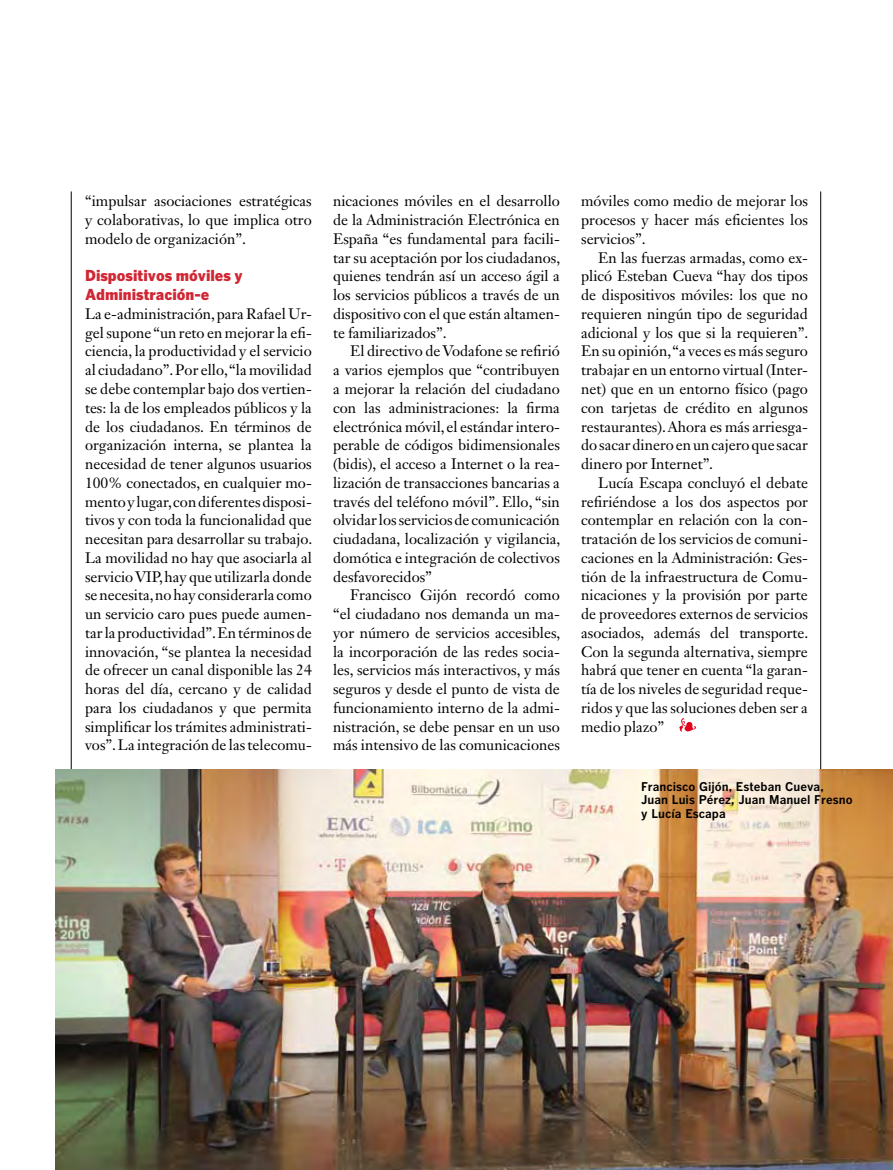
<style>
.page{position:relative;width:893px;height:1170px;background:#fff}
.page>*{position:absolute;margin:0;border:0;box-sizing:border-box;transform-origin:0 0}
.t1{font:15px/18.8px "Janson Text LT Std";color:#000;text-align:justify}
.t2{font:900 15px/18.8px "Benton Gothic";color:#d02734}
.t3{font:700 12px/13.5px "Benton Gothic";color:#000}
</style>
<div class="page">
<hr style="left:71px;top:191px;width:1px;height:897px;background:#000">
<hr style="left:820px;top:191px;width:1px;height:897px;background:#000">
<svg style="left:679px;top:718px;width:17px;height:13px"></svg>
<img style="left:55px;top:769px;width:838px;height:400px">
<p class="t1" style="left:85px;top:192px;width:228px">“impulsar asociaciones estratégicas y colaborativas, lo que implica otro modelo de organización”.</p>
<p class="t2" style="left:85px;top:266px;width:159px">Dispositivos móviles y<br>Administración-e</p>
<p class="t1" style="left:85px;top:304px;width:229px">La e-administración, para Rafael Ur&shy;gel supone “un reto en mejorar la efi&shy;ciencia, la productividad y el servicio al ciudadano”. Por ello, “la movilidad se debe contemplar bajo dos vertien&shy;tes: la de los empleados públicos y la de los ciudadanos. En términos de organización interna, se plantea la necesidad de tener algunos usuarios 100% conectados, en cualquier mo&shy;mento y lugar, con diferentes disposi&shy;tivos y con toda la funcionalidad que necesitan para desarrollar su trabajo.<br>La movilidad no hay que asociarla al servicio VIP, hay que utilizarla donde se necesita, no hay considerarla como un servicio caro pues puede aumen&shy;tar la productividad”. En términos de innovación, “se plantea la necesidad de ofrecer un canal disponible las 24 horas del día, cercano y de calidad para los ciudadanos y que permita simplificar los trámites administrati&shy;vos”. La integración de las telecomu-</p>
<p class="t1" style="left:333px;top:192px;width:229px">nicaciones móviles en el desarrollo de la Administración Electrónica en España “es fundamental para facili&shy;tar su aceptación por los ciudadanos, quienes tendrán así un acceso ágil a los servicios públicos a través de un dispositivo con el que están altamen&shy;te familiarizados”.</p>
<p class="t1" style="left:333px;top:342px;width:229px;text-indent:17px">El directivo de Vodafone se refirió a varios ejemplos que “contribuyen a mejorar la relación del ciudadano con las administraciones: la firma electrónica móvil, el estándar intero&shy;perable de códigos bidimensionales (bidis), el acceso a Internet o la rea&shy;lización de transacciones bancarias a través del teléfono móvil”. Ello, “sin olvidar los servicios de comunicación ciudadana, localización y vigilancia, domótica e integración de colectivos desfavorecidos”</p>
<p class="t1" style="left:333px;top:585px;width:229px;text-indent:17px">Francisco Gijón recordó como “el ciudadano nos demanda un ma&shy;yor número de servicios accesibles, la incorporación de las redes socia&shy;les, servicios más interactivos, y más seguros y desde el punto de vista de funcionamiento interno de la admi&shy;nistración, se debe pensar en un uso más intensivo de las comunicaciones</p>
<p class="t1" style="left:581px;top:192px;width:228px">móviles como medio de mejorar los procesos y hacer más eficientes los servicios”.</p>
<p class="t1" style="left:581px;top:248px;width:229px;text-indent:17px">En las fuerzas armadas, como ex&shy;plicó Esteban Cueva “hay dos tipos de dispositivos móviles: los que no requieren ningún tipo de seguridad adicional y los que si la requieren”.<br>En su opinión, “a veces es más seguro trabajar en un entorno virtual (Inter&shy;net) que en un entorno físico (pago con tarjetas de crédito en algunos restaurantes). Ahora es más arriesga&shy;do sacar dinero en un cajero que sacar dinero por Internet”.</p>
<p class="t1" style="left:581px;top:473px;width:229px;text-indent:17px">Lucía Escapa concluyó el debate refiriéndose a los dos aspectos por contemplar en relación con la con&shy;tratación de los servicios de comuni&shy;caciones en la Administración: Ges&shy;tión de la infraestructura de Comu&shy;nicaciones y la provisión por parte de proveedores externos de servicios asociados, además del transporte.<br>Con la segunda alternativa, siempre habrá que tener en cuenta “la garan&shy;tía de los niveles de seguridad reque&shy;ridos y que las soluciones deben ser a medio plazo”</p>
<p class="t3" style="left:641px;top:779px;width:213px">Francisco Gijón, Esteban Cueva,<br>Juan Luis Pérez, Juan Manuel Fresno y Lucía Escapa</p>
</div>
